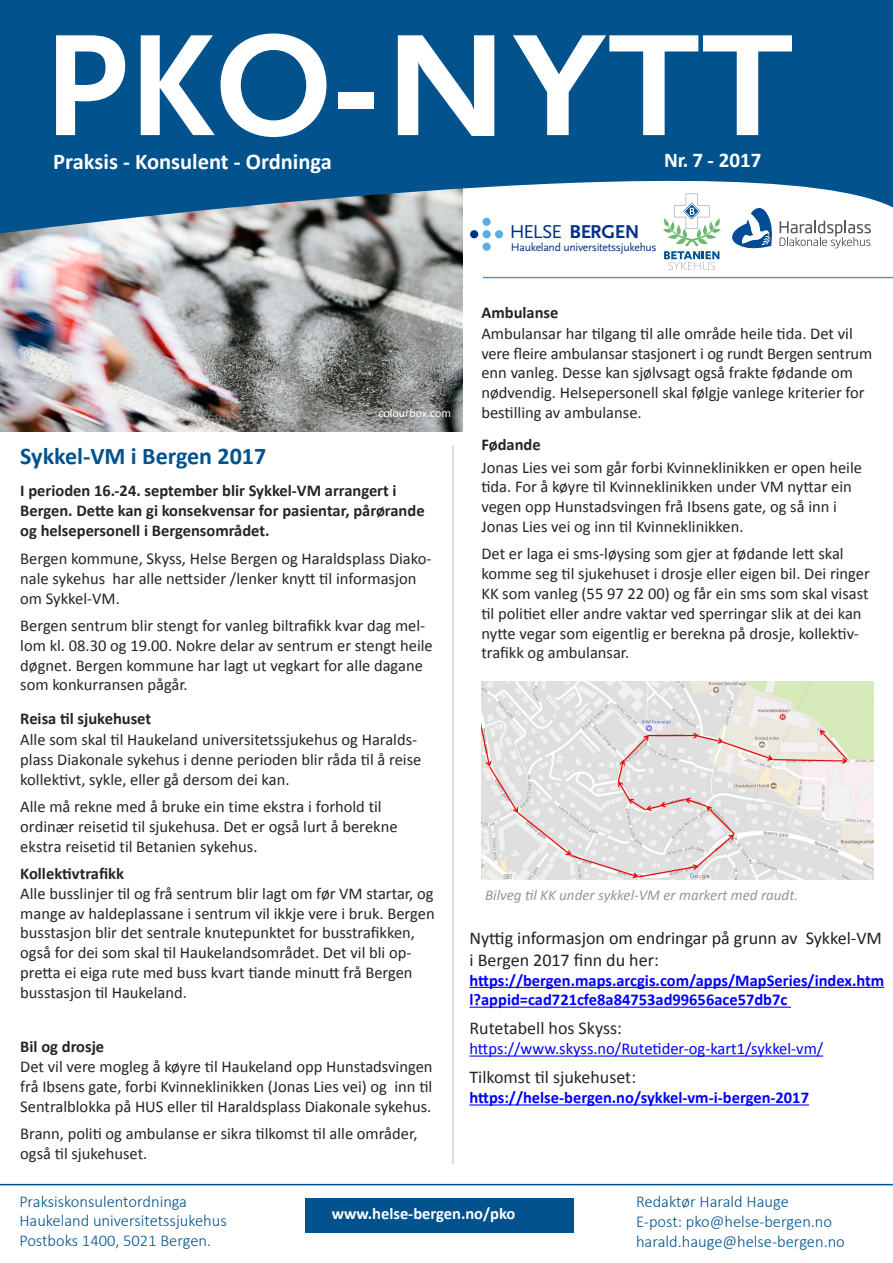
<style>
.page{position:relative;width:893px;height:1263px;background:#fff}
.page>*{position:absolute;margin:0;border:0;box-sizing:border-box;transform-origin:0 0}
.t1{font:700 151.2px "Scala Sans";letter-spacing:.01em;color:#fff}
.Heading_1_pko{font:700 24px "Calibri";color:#01528d}
.t2{font:700 22.5px "Calibri";color:#fff}
.t3{font:700 21px "Calibri";color:#fff}
.t4{font:700 19.5px "Scala Sans";letter-spacing:-.025em;color:#003186}
.t5{font:18px/21.6px "Calibri";color:#231f20}
.t6{font:18px "Calibri";color:#252525}
.t7{font:16.5px/19.8px "Calibri";color:#252525}
.Heading_1_pko-2{font:700 16.5px/19.8px "Calibri";color:#252525}
.t8{font:300 16.5px "Calibri";color:#01528d}
.t9{font:700 16.5px/19.8px "Calibri";color:#00f}
.t10{font:16.5px "Calibri";color:#00f}
.t11{font:700 16.5px "Calibri";color:#fff}
.Av_signatur{font:italic 15px "Calibri";color:#969696}
.t12{font:12px "Calibri";color:#fff}
.t13{font:11.7px "Scala Sans";letter-spacing:-.025em;color:#003186}
.s1{font-weight:400}
.s2{font-weight:700}
</style>
<div class="page">
<div style="left:305px;top:1198px;width:269px;height:34px;background:#01528d"></div>
<hr style="left:0;top:1184px;width:893px;height:1px;background:#01528d">
<hr style="left:453px;top:446px;width:1px;height:718px;background:#969696">
<img style="left:482px;top:682px;width:392px;height:197px">
<img style="left:0;top:298px;width:463px;height:133px">
<svg style="left:0;top:0;width:893px;height:298px;fill:#01528d"></svg>
<hr style="left:469px;top:987px;width:415px;height:1px;background:#00f">
<hr style="left:469px;top:1007px;width:322px;height:1px;background:#00f">
<hr style="left:469px;top:1055px;width:354px;height:1px;background:#00f">
<hr style="left:469px;top:1104px;width:340px;height:1px;background:#00f">
<p class="t1" style="left:42px;top:5px;width:752px">PKO-NYTT</p>
<p class="t2" style="left:53px;top:147px;width:280px">Praksis - Konsulent - Ordninga</p>
<p class="t3" style="left:664px;top:147px;width:99px">Nr. 7 - 2017</p>
<p class="t4" style="left:510px;top:221px;width:131px"><span class="s1">HELSE</span> BERGEN</p>
<p class="t13" style="left:511px;top:241px;width:148px">Haukeland universitetssjukehus</p>
<p class="t12" style="left:379px;top:405px;width:74px">colourbox.com</p>
<p class="Heading_1_pko" style="left:20px;top:440px;width:247px">Sykkel-VM i Bergen 2017</p>
<p class="Heading_1_pko-2" style="left:20px;top:481px;width:406px">I perioden 16.-24. september blir Sykkel-VM arrangert i<br>Bergen. Dette kan gi konsekvensar for pasientar, pårørande og helsepersonell i Bergensområdet.</p>
<p class="t7" style="left:20px;top:549px;width:413px">Bergen kommune, Skyss, Helse Bergen og Haraldsplass Diako&shy;nale sykehus har alle nettsider /lenker knytt til informasjon om Sykkel-VM.</p>
<p class="t7" style="left:20px;top:616px;width:414px">Bergen sentrum blir stengt for vanleg biltrafikk kvar dag mel&shy;lom kl. 08.30 og 19.00. Nokre delar av sentrum er stengt heile døgnet. Bergen kommune har lagt ut vegkart for alle dagane som konkurransen pågår.</p>
<p class="Heading_1_pko-2" style="left:20px;top:708px;width:132px">Reisa til sjukehuset</p>
<p class="t7" style="left:20px;top:730px;width:403px">Alle som skal til Haukeland universitetssjukehus og Haralds&shy;plass Diakonale sykehus i denne perioden blir råda til å reise kollektivt, sykle, eller gå dersom dei kan.</p>
<p class="t7" style="left:20px;top:797px;width:379px">Alle må rekne med å bruke ein time ekstra i forhold til ordinær reisetid til sjukehusa. Det er også lurt å berekne ekstra reisetid til Betanien sykehus.</p>
<p class="t7" style="left:20px;top:863px;width:416px"><span class="s2">Kollektivtrafikk<br></span>Alle busslinjer til og frå sentrum blir lagt om før VM startar, og mange av haldeplassane i sentrum vil ikkje vere i bruk. Bergen busstasjon blir det sentrale knutepunktet for busstrafikken, også for dei som skal til Haukelandsområdet. Det vil bli op&shy;pretta ei eiga rute med buss kvart tiande minutt frå Bergen busstasjon til Haukeland.</p>
<p class="t7" style="left:20px;top:1037px;width:414px"><span class="s2">Bil og drosje<br></span>Det vil vere mogleg å køyre til Haukeland opp Hunstadsvingen frå Ibsens gate, forbi Kvinneklinikken (Jonas Lies vei) og inn til Sentralblokka på HUS eller til Haraldsplass Diakonale sykehus.</p>
<p class="t7" style="left:20px;top:1124px;width:399px">Brann, politi og ambulanse er sikra tilkomst til alle områder, også til sjukehuset.</p>
<p class="Heading_1_pko-2" style="left:481px;top:302px;width:79px">Ambulanse</p>
<p class="t7" style="left:481px;top:323px;width:392px">Ambulansar har tilgang til alle område heile tida. Det vil vere fleire ambulansar stasjonert i og rundt Bergen sentrum enn vanleg. Desse kan sjølvsagt også frakte fødande om nødvendig. Helsepersonell skal følgje vanlege kriterier for bestilling av ambulanse.</p>
<p class="Heading_1_pko-2" style="left:481px;top:434px;width:61px">Fødande</p>
<p class="t7" style="left:481px;top:457px;width:382px">Jonas Lies vei som går forbi Kvinneklinikken er open heile tida. For å køyre til Kvinneklinikken under VM nyttar ein vegen opp Hunstadsvingen frå Ibsens gate, og så inn i Jonas Lies vei og inn til Kvinneklinikken.</p>
<p class="t7" style="left:481px;top:544px;width:390px">Det er laga ei sms-løysing som gjer at fødande lett skal komme seg til sjukehuset i drosje eller eigen bil. Dei ringer KK som vanleg (55 97 22 00) og får ein sms som skal visast til politiet eller andre vaktar ved sperringar slik at dei kan nytte vegar som eigentlig er berekna på drosje, kollektiv&shy;trafikk og ambulansar.</p>
<p class="Av_signatur" style="left:485px;top:885px;width:315px">Bilveg til KK under sykkel-VM er markert med raudt.</p>
<p class="t5" style="left:469px;top:927px;width:414px">Nyttig informasjon om endringar på grunn av Sykkel-VM i Bergen 2017 finn du her:</p>
<p class="t9" style="left:469px;top:970px;width:416px">https://bergen.maps.arcgis.com/apps/MapSeries/index.htm l?appid=cad721cfe8a84753ad99656ace57db7c</p>
<p class="t6" style="left:469px;top:1017px;width:154px">Rutetabell hos Skyss:</p>
<p class="t10" style="left:469px;top:1038px;width:355px">https://www.skyss.no/Rutetider-og-kart1/sykkel-vm/</p>
<p class="t6" style="left:469px;top:1066px;width:168px">Tilkomst til sjukehuset:</p>
<p class="t9" style="left:469px;top:1088px;width:341px">https://helse-bergen.no/sykkel-vm-i-bergen-2017</p>
<p class="t8" style="left:19px;top:1191px;width:169px">Praksiskonsulentordninga</p>
<p class="t8" style="left:19px;top:1211px;width:209px">Haukeland universitetssjukehus</p>
<p class="t8" style="left:19px;top:1230px;width:193px">Postboks 1400, 5021 Bergen.</p>
<p class="t11" style="left:332px;top:1202px;width:185px">www.helse-bergen.no/pko</p>
<p class="t8" style="left:636px;top:1191px;width:154px">Redaktør Harald Hauge</p>
<p class="t8" style="left:636px;top:1211px;width:198px">E-post: pko@helse-bergen.no</p>
<p class="t8" style="left:636px;top:1231px;width:210px">harald.hauge@helse-bergen.no</p>
</div>
